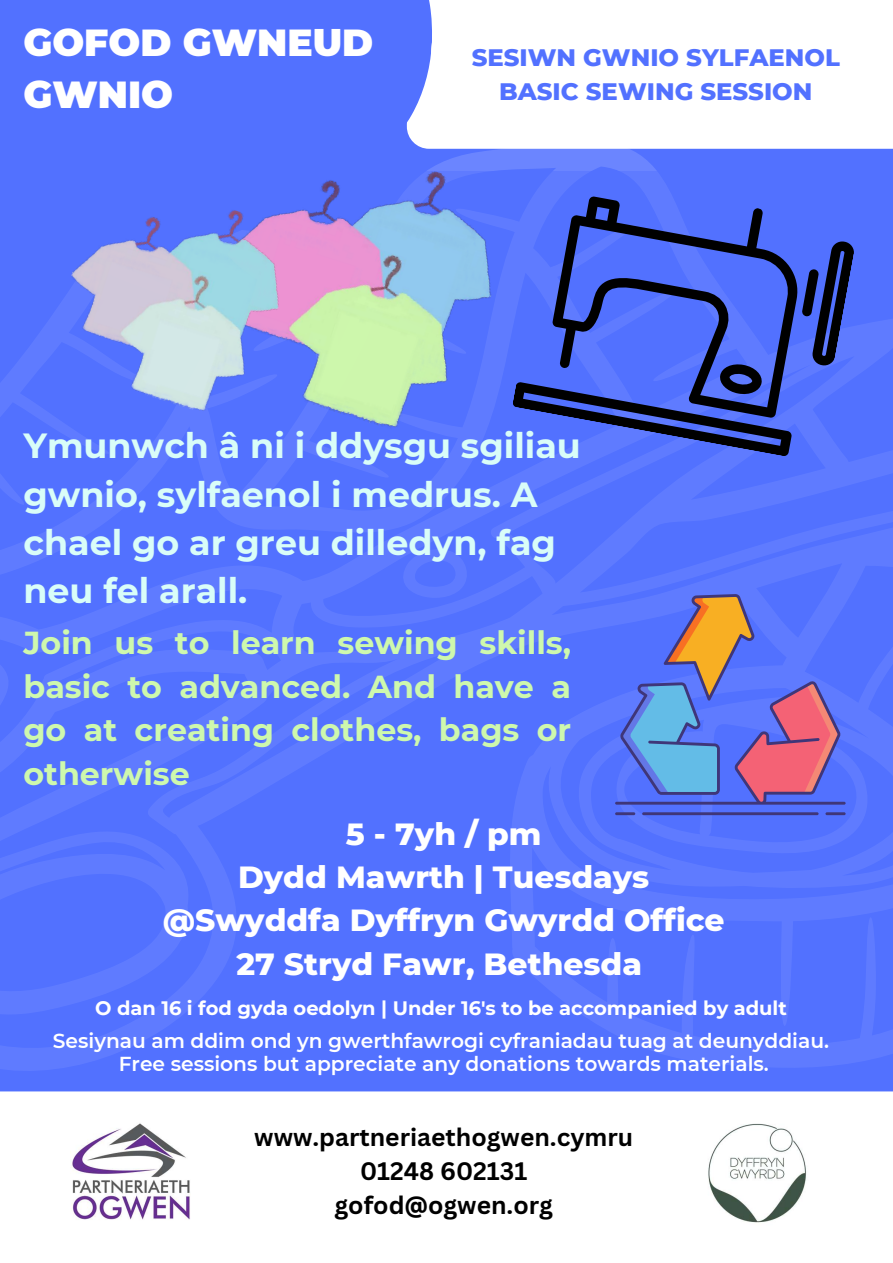
<style>
.page{position:relative;width:893px;height:1263px;background:#fff}
.page>*{position:absolute;margin:0;border:0;box-sizing:border-box;transform-origin:0 0}
.t1{font:900 37.65px/52.5px "Montserrat";color:#fff}
.t2{font:700 34.88px/48.4px "Montserrat";color:#d9fdf8}
.t3{font:700 31.72px/43.9px "Montserrat";color:#cef8ad;text-align:justify}
.t4{font:800 31.28px/43.3px "Montserrat";color:#fff;text-align:center}
.t5{font:700 24.6px/33.7px "Canva Sans";color:#000;text-align:center}
.t6{font:800 24.3px/33.8px "Montserrat";color:#5271ff;text-align:center}
.t7{font:600 20.17px/23.6px "Montserrat";color:#fff;text-align:center}
.t8{font:700 19.42px "Montserrat";color:#fff}
</style>
<div class="page">
<div style="left:0;top:0;width:432px;height:171px;background:#5271ff"></div>
<img style="left:71px;top:1123px;width:119px;height:97px">
<img style="left:708px;top:1123px;width:99px;height:100px">
<div style="left:0;top:171px;width:893px;height:920px;background:linear-gradient(to right,#5574ff,#5674ff)"></div>
<svg style="left:512px;top:196px;width:343px;height:260px;background:#445cca"></svg>
<img style="left:192px;top:119px;width:330px;height:327px">
<hr style="left:615px;top:812px;width:20px;height:3px;background:#3f3679">
<hr style="left:825px;top:812px;width:20px;height:3px;background:#3f3679">
<hr style="left:642px;top:812px;width:176px;height:3px;background:#3f3679">
<svg style="left:615px;top:594px;width:230px;height:211px;background:#777acd"></svg>
<img style="left:44px;top:169px;width:258px;height:256px">
<h1 class="t1" style="left:23px;top:14px;width:351px">GOFOD GWNEUD<br>GWNIO</h1>
<p class="t6" style="left:472px;top:40px;width:370px">SESIWN GWNIO SYLFAENOL<br>BASIC SEWING SESSION</p>
<h2 class="t2" style="left:23px;top:420px;width:559px">Ymunwch â ni i ddysgu sgiliau gwnio, sylfaenol i medrus. A chael go ar greu dilledyn, fag neu fel arall.</h2>
<h3 class="t3" style="left:23px;top:619px;width:549px">Join us to learn sewing skills, basic to advanced. And have a go at creating clothes, bags or otherwise</h3>
<h3 class="t4" style="left:163px;top:810px;width:563px">5 - 7yh / pm<br>Dydd Mawrth | Tuesdays @Swyddfa Dyffryn Gwyrdd Office<br>27 Stryd Fawr, Bethesda</h3>
<p class="t8" style="left:95px;top:994px;width:693px">O dan 16 i fod gyda oedolyn | Under 16's to be accompanied by adult</p>
<p class="t7" style="left:53px;top:1028px;width:777px">Sesiynau am ddim ond yn gwerthfawrogi cyfraniadau tuag at deunyddiau.<br>Free sessions but appreciate any donations towards materials.</p>
<p class="t5" style="left:254px;top:1121px;width:380px">www.partneriaethogwen.cymru<br>01248 602131 gofod@ogwen.org</p>
</div>
